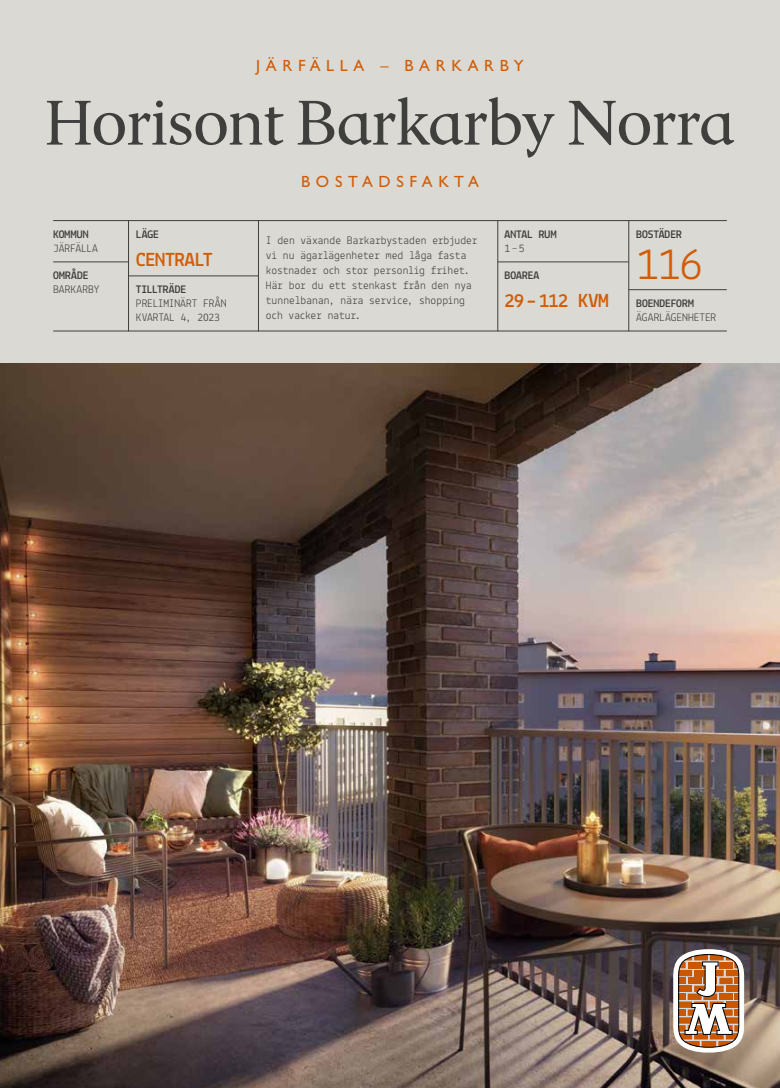
<style>
.page{position:relative;width:780px;height:1088px;background:#fff}
.page>*{position:absolute;margin:0;border:0;box-sizing:border-box;transform-origin:0 0}
.t1{font:62.5px "JM Serif";letter-spacing:-.01em;color:#3f3f3e}
.t2{font:46.25px "Lekton";color:#d15c05}
.t3{font:700 20px "Lekton";letter-spacing:-.015em;color:#d15c05}
.t4{font:16.25px "Gill Sansfor JM";letter-spacing:.35em;color:#d15c05}
.t5{font:11.5px/15px "Lekton";letter-spacing:-.005em;color:#3f3f3e}
.t6{font:700 11.5px "Lekton";letter-spacing:.005em;color:#3f3f3e}
</style>
<div class="page">
<img style="left:0;top:363px;width:780px;height:725px">
<div style="left:0;top:0;width:780px;height:363px;background:#dad9d3"></div>
<svg style="left:673px;top:949px;width:71px;height:103px"></svg>
<hr style="left:53px;top:220px;width:673px;height:1px;background:#3f3f3e">
<hr style="left:53px;top:331px;width:673px;height:1px;background:#3f3f3e">
<hr style="left:128px;top:221px;width:1px;height:110px;background:#3f3f3e">
<hr style="left:258px;top:221px;width:1px;height:110px;background:#3f3f3e">
<hr style="left:497px;top:221px;width:1px;height:110px;background:#3f3f3e">
<hr style="left:628px;top:221px;width:1px;height:110px;background:#3f3f3e">
<hr style="left:53px;top:262px;width:75px;height:1px;background:#3f3f3e">
<hr style="left:129px;top:276px;width:129px;height:1px;background:#3f3f3e">
<hr style="left:497px;top:262px;width:131px;height:1px;background:#3f3f3e">
<hr style="left:628px;top:289px;width:98px;height:1px;background:#3f3f3e">
<h3 class="t4" style="left:256px;top:56px;width:269px">JÄRFÄLLA – BARKARBY</h3>
<h1 class="t1" style="left:45px;top:84px;width:690px">Horisont Barkarby Norra</h1>
<h3 class="t4" style="left:301px;top:172px;width:179px">BOSTADSFAKTA</h3>
<p class="t6" style="left:53px;top:227px;width:37px">KOMMUN</p>
<p class="t5" style="left:53px;top:240px;width:46px">JÄRFÄLLA</p>
<p class="t6" style="left:53px;top:269px;width:37px">OMRÅDE</p>
<p class="t5" style="left:53px;top:282px;width:48px">BARKARBY</p>
<p class="t6" style="left:136px;top:227px;width:25px">LÄGE</p>
<h3 class="t3" style="left:136px;top:247px;width:78px">CENTRALT</h3>
<p class="t6" style="left:136px;top:283px;width:52px">TILLTRÄDE</p>
<p class="t5" style="left:136px;top:296px;width:92px;line-height:13.9px">PRELIMINÄRT FRÅN<br>KVARTAL 4, 2023</p>
<p class="t5" style="left:266px;top:233px;width:213px">I den växande Barkarbystaden erbjuder vi nu ägarlägenheter med låga fasta kostnader och stor personlig frihet.<br>Här bor du ett stenkast från den nya tunnelbanan, nära service, shopping och vacker natur.</p>
<p class="t6" style="left:504px;top:227px;width:53px">ANTAL RUM</p>
<p class="t5" style="left:504px;top:240px;width:22px">1 – 5</p>
<p class="t6" style="left:504px;top:269px;width:36px">BOAREA</p>
<h3 class="t3" style="left:504px;top:289px;width:105px">29 – 112 KVM</h3>
<p class="t6" style="left:636px;top:227px;width:47px">BOSTÄDER</p>
<h2 class="t2" style="left:636px;top:236px;width:68px">116</h2>
<p class="t6" style="left:636px;top:296px;width:59px">BOENDEFORM</p>
<p class="t5" style="left:636px;top:310px;width:82px">ÄGARLÄGENHETER</p>
</div>
